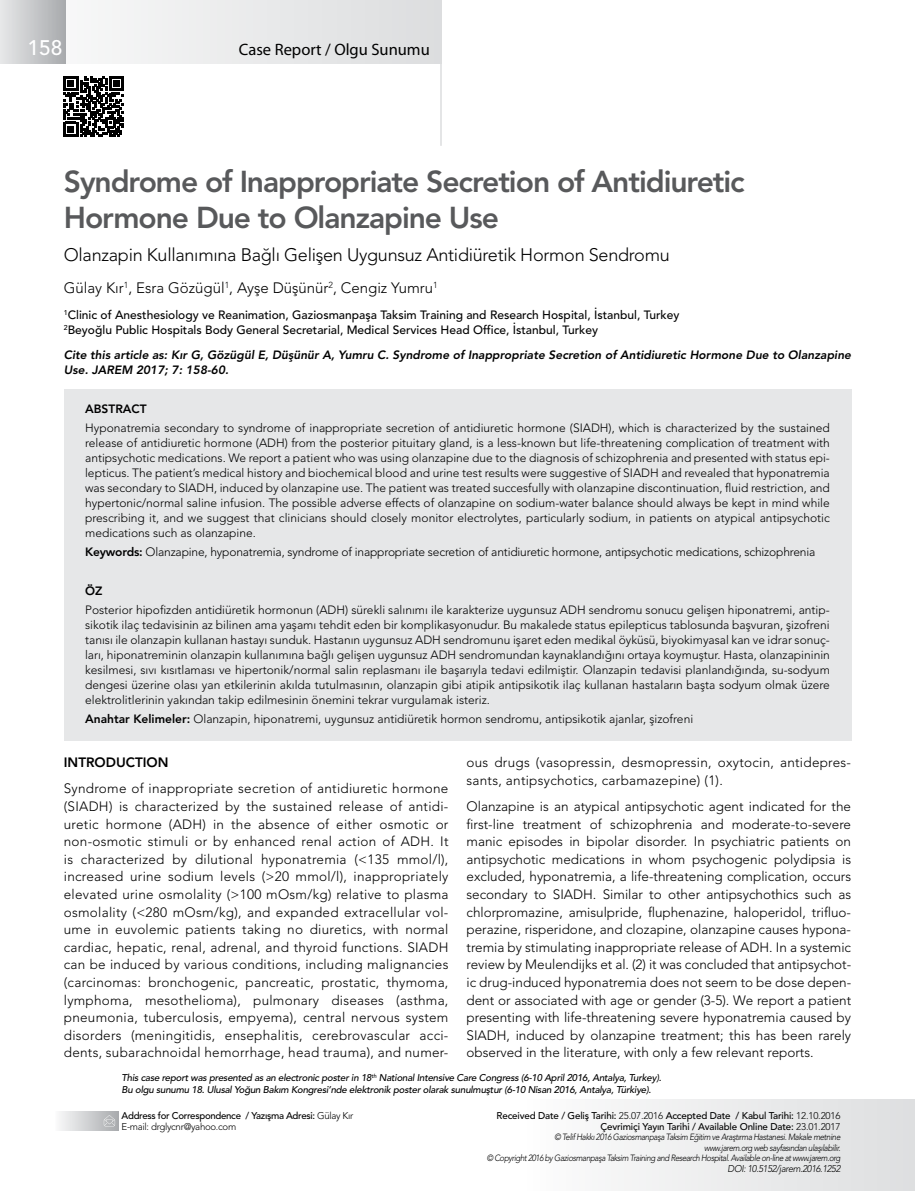
<style>
.page{position:relative;width:915px;height:1191px;background:#fff}
.page>*{position:absolute;margin:0;border:0;box-sizing:border-box;transform-origin:0 0}
.t1{font:800 30px/36px "Avenir LT Std";letter-spacing:-.035em;color:#58595b}
.t2{font:500 21px "Avenir LT Std";color:#fff}
.t3{font:300 18px "Avenir LT Std";letter-spacing:-.015em;color:#000}
.t4{font:16.5px "Myriad Pro";color:#000}
.t5{font:300 15px "Avenir LT Std";color:#000}
.t6{font:300 13.5px/17.5px "Avenir LT Std";letter-spacing:.02em;color:#000;text-align:justify}
.t7{font:800 13.5px "Avenir LT Std";color:#000}
.t8{font:300 12px/15px "Avenir LT Std";color:#000;text-align:justify}
.t9{font:500 12px/15px "Avenir LT Std";color:#000}
.t10{font:italic 800 12px/15px "Avenir LT Std";color:#000}
.t11{font:800 12px "Avenir LT Std";color:#000}
.t12{font:italic 500 9.75px/11.4px "Avenir LT Std";letter-spacing:-.025em;color:#000}
.t13{font:500 9.75px/10.5px "Avenir LT Std";letter-spacing:-.015em;color:#000;text-align:right}
.t14{font:italic 300 9.75px "Avenir LT Std";letter-spacing:-.04em;color:#000;scale:.95 1}
.t15{font:italic 300 9px/10.5px "Avenir LT Std";letter-spacing:-.05em;color:#000;text-align:right;scale:.9 1}
.s1{font-weight:800}
.s2{font-weight:300}
</style>
<div class="page">
<div style="left:64px;top:389px;width:786px;height:351px;background:#e6e7e8"></div>
<div style="left:521px;top:1099px;width:393px;height:92px;background:linear-gradient(to right,#fdfdfd,#dddee0)"></div>
<div style="left:54px;top:1111px;width:64px;height:19px;background:linear-gradient(to right,#fcfcfc,#aaacaf)"></div>
<svg style="left:104px;top:1115px;width:11px;height:11px"></svg>
<div style="left:3px;top:0;width:438px;height:64px;background:linear-gradient(to bottom,#e9eaeb,#e9eaeb)"></div>
<div style="left:0;top:0;width:65px;height:64px;background:linear-gradient(to right,#e7e8e9,#a9abae)"></div>
<hr style="left:440px;top:44px;width:1px;height:102px;background:#dcddde">
<svg style="left:64px;top:76px;width:60px;height:60px"></svg>
<h2 class="t2" style="left:27px;top:35px;width:37px">158</h2>
<h3 class="t4" style="left:239px;top:40px;width:192px">Case Report / Olgu Sunumu</h3>
<h1 class="t1" style="left:64px;top:164px;width:682px">Syndrome of Inappropriate Secretion of Antidiuretic<br>Hormone Due to Olanzapine Use</h1>
<h3 class="t3" style="left:64px;top:244px;width:607px">Olanzapin Kullanımına Bağlı Gelişen Uygunsuz Antidiüretik Hormon Sendromu</h3>
<p class="t5" style="left:64px;top:279px;width:375px">Gülay Kır<sup>1</sup>, Esra Gözügül<sup>1</sup>, Ayşe Düşünür<sup>2</sup>, Cengiz Yumru<sup>1</sup></p>
<p class="t9" style="left:64px;top:308px;width:617px"><sup>1</sup>Clinic of Anesthesiology ve Reanimation, Gaziosmanpaşa Taksim Training and Research Hospital, İstanbul, Turkey<br><sup>2</sup>Beyoğlu Public Hospitals Body General Secretarial, Medical Services Head Office, İstanbul, Turkey</p>
<p class="t10" style="left:64px;top:347px;width:788px">Cite this article as: Kır G, Gözügül E, Düşünür A, Yumru C. Syndrome of Inappropriate Secretion of Antidiuretic Hormone Due to Olanzapine<br>Use. JAREM 2017; 7: 158-60.</p>
<p class="t11" style="left:85px;top:401px;width:63px">ABSTRACT</p>
<p class="t8" style="left:85px;top:420px;width:746px">Hyponatremia secondary to syndrome of inappropriate secretion of antidiuretic hormone (SIADH), which is characterized by the sustained release of antidiuretic hormone (ADH) from the posterior pituitary gland, is a less-known but life-threatening complication of treatment with antipsychotic medications. We report a patient who was using olanzapine due to the diagnosis of schizophrenia and presented with status epi&shy;lepticus. The patient’s medical history and biochemical blood and urine test results were suggestive of SIADH and revealed that hyponatremia was secondary to SIADH, induced by olanzapine use. The patient was treated succesfully with olanzapine discontinuation, fluid restriction, and hypertonic/normal saline infusion. The possible adverse effects of olanzapine on sodium-water balance should always be kept in mind while prescribing it, and we suggest that clinicians should closely monitor electrolytes, particularly sodium, in patients on atypical antipsychotic medications such as olanzapine.</p>
<p class="t8" style="left:85px;top:544px;width:731px"><span class="s1">Keywords:</span> Olanzapine, hyponatremia, syndrome of inappropriate secretion of antidiuretic hormone, antipsychotic medications, schizophrenia</p>
<p class="t11" style="left:85px;top:583px;width:19px">ÖZ</p>
<p class="t8" style="left:85px;top:602px;width:746px">Posterior hipofizden antidiüretik hormonun (ADH) sürekli salınımı ile karakterize uygunsuz ADH sendromu sonucu gelişen hiponatremi, antip&shy;sikotik ilaç tedavisinin az bilinen ama yaşamı tehdit eden bir komplikasyonudur. Bu makalede status epilepticus tablosunda başvuran, şizofreni tanısı ile olanzapin kullanan hastayı sunduk. Hastanın uygunsuz ADH sendromunu işaret eden medikal öyküsü, biyokimyasal kan ve idrar sonuç&shy;ları, hiponatreminin olanzapin kullanımına bağlı gelişen uygunsuz ADH sendromundan kaynaklandığını ortaya koymuştur. Hasta, olanzapininin kesilmesi, sıvı kısıtlaması ve hipertonik/normal salin replasmanı ile başarıyla tedavi edilmiştir. Olanzapin tedavisi planlandığında, su-sodyum dengesi üzerine olası yan etkilerinin akılda tutulmasının, olanzapin gibi atipik antipsikotik ilaç kullanan hastaların başta sodyum olmak üzere elektrolitlerinin yakından takip edilmesinin önemini tekrar vurgulamak isteriz.</p>
<p class="t8" style="left:85px;top:711px;width:609px"><span class="s1">Anahtar Kelimeler:</span> Olanzapin, hiponatremi, uygunsuz antidiüretik hormon sendromu, antipsikotik ajanlar, şizofreni</p>
<p class="t7" style="left:64px;top:754px;width:106px">INTRODUCTION</p>
<p class="t6" style="left:64px;top:780px;width:386px">Syndrome of inappropriate secretion of antidiuretic hormone (SIADH) is characterized by the sustained release of antidi&shy;uretic hormone (ADH) in the absence of either osmotic or non-osmotic stimuli or by enhanced renal action of ADH. It is characterized by dilutional hyponatremia (&lt;135 mmol/l), increased urine sodium levels (&gt;20 mmol/l), inappropriately elevated urine osmolality (&gt;100 mOsm/kg) relative to plasma osmolality (&lt;280 mOsm/kg), and expanded extracellular vol&shy;ume in euvolemic patients taking no diuretics, with normal cardiac, hepatic, renal, adrenal, and thyroid functions. SIADH can be induced by various conditions, including malignancies (carcinomas: bronchogenic, pancreatic, prostatic, thymoma, lymphoma, mesothelioma), pulmonary diseases (asthma, pneumonia, tuberculosis, empyema), central nervous system disorders (meningitidis, ensephalitis, cerebrovascular acci&shy;dents, subarachnoidal hemorrhage, head trauma), and numer-</p>
<p class="t6" style="left:466px;top:754px;width:386px">ous drugs (vasopressin, desmopressin, oxytocin, antidepres&shy;sants, antipsychotics, carbamazepine) (1).</p>
<p class="t6" style="left:466px;top:797px;width:386px">Olanzapine is an atypical antipsychotic agent indicated for the first-line treatment of schizophrenia and moderate-to-severe manic episodes in bipolar disorder. In psychiatric patients on antipsychotic medications in whom psychogenic polydipsia is excluded, hyponatremia, a life-threatening complication, occurs secondary to SIADH. Similar to other antipsychothics such as chlorpromazine, amisulpride, fluphenazine, haloperidol, trifluo&shy;perazine, risperidone, and clozapine, olanzapine causes hypona&shy;tremia by stimulating inappropriate release of ADH. In a systemic review by Meulendijks et al. (2) it was concluded that antipsychot&shy;ic drug-induced hyponatremia does not seem to be dose depen&shy;dent or associated with age or gender (3-5). We report a patient presenting with life-threatening severe hyponatremia caused by SIADH, induced by olanzapine treatment; this has been rarely observed in the literature, with only a few relevant reports.</p>
<p class="t12" style="left:121px;top:1072px;width:541px">This case report was presented as an electronic poster in 18<sup>th</sup> National Intensive Care Congress (6-10 April 2016, Antalya, Turkey).<br>Bu olgu sunumu 18. Ulusal Yoğun Bakım Kongresi’nde elektronik poster olarak sunulmuştur (6-10 Nisan 2016, Antalya, Türkiye).</p>
<p class="t13" style="left:496px;top:1110px;width:345px">Received Date / Geliş Tarihi: <span class="s2">25.07.2016</span> Accepted Date / Kabul Tarihi: <span class="s2">12.10.2016<br></span>Çevrimiçi Yayın Tarihi / Available Online Date: <span class="s2">23.01.2017</span></p>
<p class="t15" style="left:486px;top:1131px;width:394px">© Telif Hakkı 2016 Gaziosmanpaşa Taksim Eğitim ve Araştırma Hastanesi. Makale metnine<br>www.jarem.org web sayfasından ulaşılabilir.<br>© Copyright 2016 by Gaziosmanpaşa Taksim Training and Research Hospital. Available on-line at www.jarem.org</p>
<p class="t14" style="left:727px;top:1162px;width:120px">DOI: 10.5152/jarem.2016.1252</p>
<p class="t13" style="left:121px;top:1109px;width:233px;line-height:11.4px;text-align:left">Address for Correspondence / Yazışma Adresi: <span class="s2">Gülay Kır<br>E-mail: drglycnr@yahoo.com</span></p>
</div>
